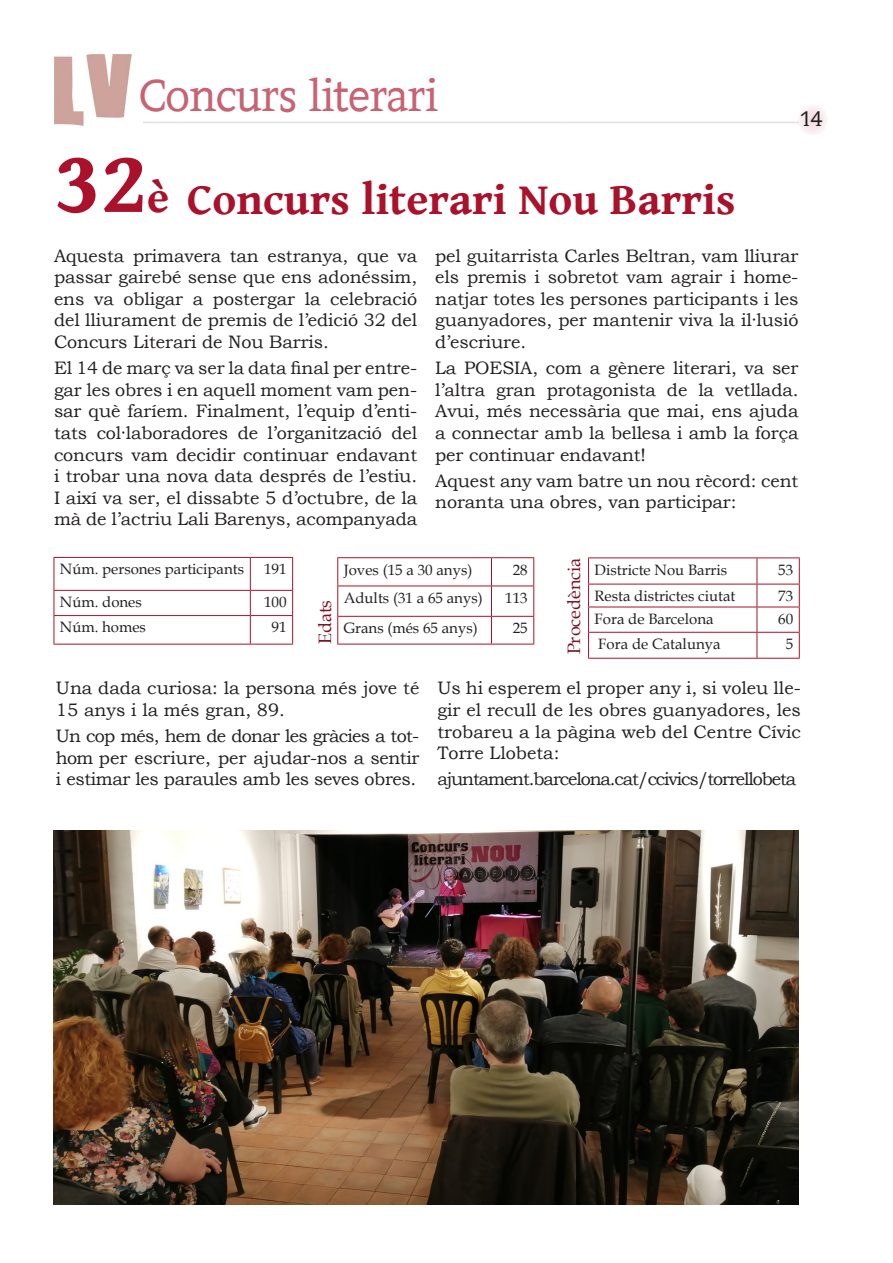
<style>
.page{position:relative;width:893px;height:1263px;background:#fff}
.page>*{position:absolute;margin:0;border:0;box-sizing:border-box;transform-origin:0 0}
.Paràgraf_amb_espais{font:700 90px "Gentium Book Basic";color:#aa122b}
.Paràgraf_amb_espais-2{font:700 45px "Gentium Book Basic";color:#aa122b}
.t1{font:45px "Contra";letter-spacing:-.02em;color:#c76373}
.t2{font:21px "Contra";color:#231f20}
.BOOK_ANTIQUA_TEXT{font:18px/21.6px "Bookman Old Style";letter-spacing:-.005em;color:#231f20;text-align:justify}
.BOOK_ANTIQUA_TEXT-2{font:18px "Bookman Old Style";letter-spacing:-.06em;color:#231f20}
.BOOK_ANTIQUA_TEXT-3{font:18px "Book Antiqua";color:#7b1527}
.BOOK_ANTIQUA_TEXT-4{font:15px "Book Antiqua";color:#231f20}
.s1{font-size:45px}
</style>
<div class="page">
<div style="left:798px;top:105px;width:29px;height:30px;background:#f7eaed;border-radius:50%"></div>
<div style="left:797px;top:104px;width:31px;height:32px;border:2px solid #383839;border-radius:50%"></div>
<hr style="left:141px;top:117px;width:656px;height:1px;background:#383839">
<img style="left:54px;top:54px;width:77px;height:71px">
<svg style="left:54px;top:557px;width:239px;height:87px"></svg>
<hr style="left:54px;top:644px;width:196px;height:1px;background:#aa122b">
<hr style="left:250px;top:644px;width:43px;height:1px;background:#aa122b">
<hr style="left:337px;top:557px;width:154px;height:1px;background:#aa122b">
<hr style="left:491px;top:557px;width:43px;height:1px;background:#aa122b">
<svg style="left:337px;top:558px;width:197px;height:86px"></svg>
<hr style="left:337px;top:644px;width:154px;height:1px;background:#aa122b">
<hr style="left:491px;top:644px;width:43px;height:1px;background:#aa122b">
<hr style="left:588px;top:557px;width:169px;height:1px;background:#aa122b">
<hr style="left:757px;top:557px;width:43px;height:1px;background:#aa122b">
<svg style="left:588px;top:558px;width:212px;height:100px"></svg>
<hr style="left:588px;top:658px;width:169px;height:1px;background:#aa122b">
<hr style="left:757px;top:658px;width:43px;height:1px;background:#aa122b">
<img style="left:54px;top:830px;width:744px;height:374px">
<p class="t1" style="left:139px;top:69px;width:301px">Concurs literari</p>
<p class="t2" style="left:800px;top:107px;width:25px">14</p>
<p class="Paràgraf_amb_espais" style="left:54px;top:114px;width:117px">32<span class="s1">è</span></p>
<p class="Paràgraf_amb_espais-2" style="left:187px;top:165px;width:550px">Concurs literari Nou Barris</p>
<p class="BOOK_ANTIQUA_TEXT" style="left:54px;top:245px;width:365px">Aquesta primavera tan estranya, que va passar gairebé sense que ens adonéssim, ens va obligar a postergar la celebració del lliurament de premis de l’edició 32 del Concurs Literari de Nou Barris.</p>
<p class="BOOK_ANTIQUA_TEXT" style="left:54px;top:357px;width:365px">El 14 de març va ser la data final per entre&shy;gar les obres i en aquell moment vam pen&shy;sar què faríem. Finalment, l’equip d’enti&shy;tats col·laboradores de l’organització del concurs vam decidir continuar endavant i trobar una nova data després de l’estiu.<br>I així va ser, el dissabte 5 d’octubre, de la mà de l’actriu Lali Barenys, acompanyada</p>
<p class="BOOK_ANTIQUA_TEXT" style="left:435px;top:245px;width:365px">pel guitarrista Carles Beltran, vam lliurar els premis i sobretot vam agrair i home&shy;natjar totes les persones participants i les guanyadores, per mantenir viva la il·lusió d’escriure.</p>
<p class="BOOK_ANTIQUA_TEXT" style="left:435px;top:357px;width:365px">La POESIA, com a gènere literari, va ser l’altra gran protagonista de la vetllada.<br>Avui, més necessària que mai, ens ajuda a connectar amb la bellesa i amb la força per continuar endavant!</p>
<p class="BOOK_ANTIQUA_TEXT" style="left:435px;top:470px;width:365px">Aquest any vam batre un nou rècord: cent noranta una obres, van participar:</p>
<p class="BOOK_ANTIQUA_TEXT-4" style="left:60px;top:559px;width:186px">Núm. persones participants</p>
<p class="BOOK_ANTIQUA_TEXT-4" style="left:264px;top:559px;width:24px">191</p>
<p class="BOOK_ANTIQUA_TEXT-4" style="left:60px;top:592px;width:83px">Núm. dones</p>
<p class="BOOK_ANTIQUA_TEXT-4" style="left:264px;top:592px;width:24px">100</p>
<p class="BOOK_ANTIQUA_TEXT-4" style="left:60px;top:617px;width:87px">Núm. homes</p>
<p class="BOOK_ANTIQUA_TEXT-4" style="left:272px;top:617px;width:16px">91</p>
<p class="BOOK_ANTIQUA_TEXT-3" style="left:313px;top:644px;width:46px;rotate:-90deg">Edats</p>
<p class="BOOK_ANTIQUA_TEXT-4" style="left:344px;top:559px;width:130px">Joves (15 a 30 anys)</p>
<p class="BOOK_ANTIQUA_TEXT-4" style="left:513px;top:559px;width:16px">28</p>
<p class="BOOK_ANTIQUA_TEXT-4" style="left:344px;top:587px;width:140px">Adults (31 a 65 anys)</p>
<p class="BOOK_ANTIQUA_TEXT-4" style="left:505px;top:587px;width:24px">113</p>
<p class="BOOK_ANTIQUA_TEXT-4" style="left:344px;top:618px;width:135px">Grans (més 65 anys)</p>
<p class="BOOK_ANTIQUA_TEXT-4" style="left:513px;top:618px;width:16px">25</p>
<p class="BOOK_ANTIQUA_TEXT-3" style="left:562px;top:654px;width:98px;rotate:-90deg">Procedència</p>
<p class="BOOK_ANTIQUA_TEXT-4" style="left:594px;top:559px;width:134px">Districte Nou Barris</p>
<p class="BOOK_ANTIQUA_TEXT-4" style="left:778px;top:559px;width:16px">53</p>
<p class="BOOK_ANTIQUA_TEXT-4" style="left:594px;top:585px;width:142px">Resta districtes ciutat</p>
<p class="BOOK_ANTIQUA_TEXT-4" style="left:778px;top:585px;width:16px">73</p>
<p class="BOOK_ANTIQUA_TEXT-4" style="left:594px;top:608px;width:121px">Fora de Barcelona</p>
<p class="BOOK_ANTIQUA_TEXT-4" style="left:778px;top:608px;width:16px">60</p>
<p class="BOOK_ANTIQUA_TEXT-4" style="left:598px;top:634px;width:124px">Fora de Catalunya</p>
<p class="BOOK_ANTIQUA_TEXT-4" style="left:786px;top:634px;width:9px">5</p>
<p class="BOOK_ANTIQUA_TEXT" style="left:56px;top:678px;width:365px">Una dada curiosa: la persona més jove té<br>15 anys i la més gran, 89.</p>
<p class="BOOK_ANTIQUA_TEXT" style="left:56px;top:725px;width:365px">Un cop més, hem de donar les gràcies a tot&shy;hom per escriure, per ajudar-nos a sentir i estimar les paraules amb les seves obres.</p>
<p class="BOOK_ANTIQUA_TEXT" style="left:437px;top:678px;width:365px">Us hi esperem el proper any i, si voleu lle&shy;gir el recull de les obres guanyadores, les trobareu a la pàgina web del Centre Cívic Torre Llobeta:</p>
<p class="BOOK_ANTIQUA_TEXT-2" style="left:437px;top:767px;width:360px">ajuntament.barcelona.cat/ccivics/torrellobeta</p>
</div>
